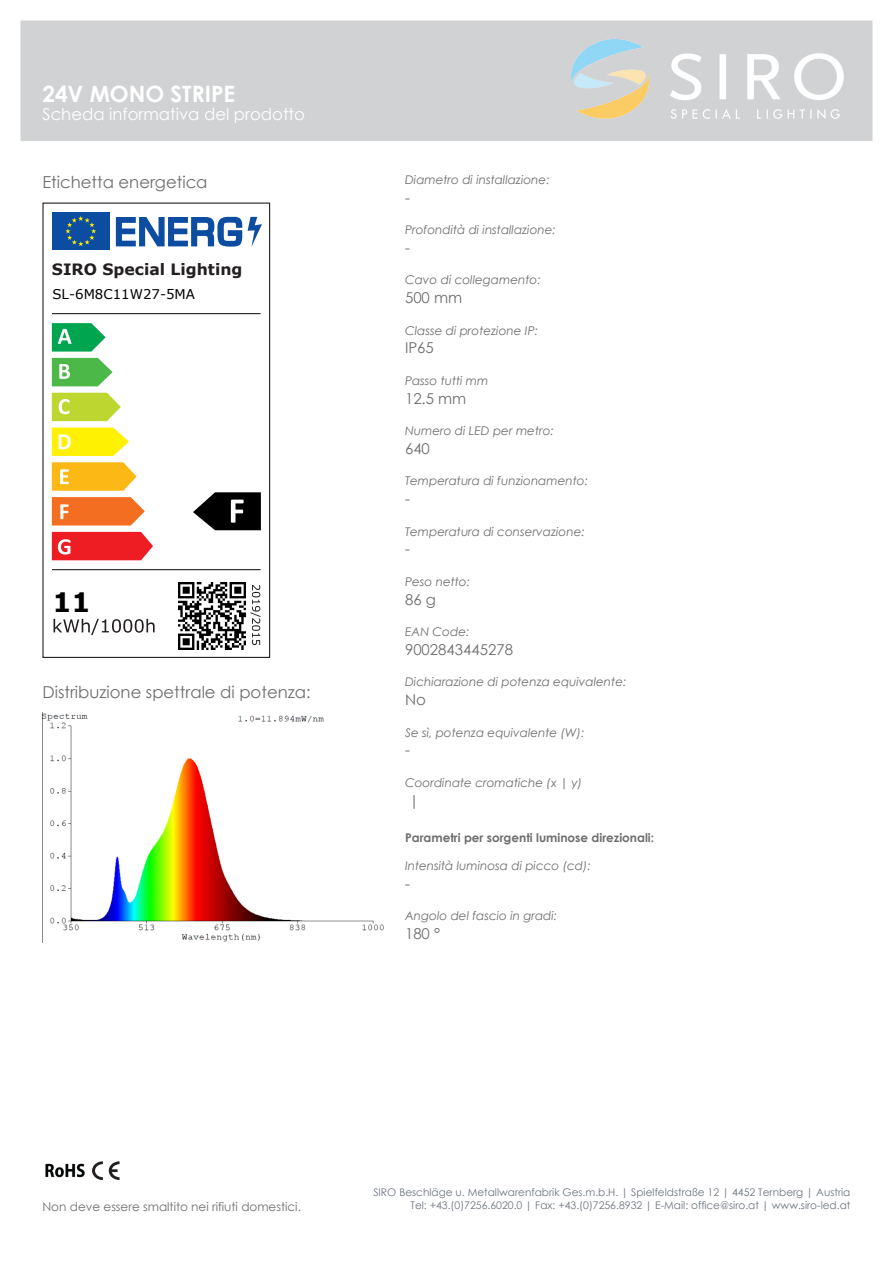
<style>
.page{position:relative;width:893px;height:1263px;background:#fff}
.page>*{position:absolute;margin:0;border:0;box-sizing:border-box;transform-origin:0 0}
.t1{font:700 26.85px "Verdana";color:#000}
.t2{font:700 22.5px "Century Gothic";color:#fff}
.t3{font:16.5px "Century Gothic";color:#6e6e6e}
.t4{font:16.5px "Century Gothic";color:#fff}
.t5{font:700 15.6px "Verdana";color:#231f20}
.t6{font:15px "Century Gothic";color:#6e6e6e}
.t7{font:13.35px "Verdana";color:#000}
.t8{font:italic 12px "Century Gothic";color:#6e6e6e}
.t9{font:12px "Century Gothic";color:#6e6e6e}
.t10{font:700 12px "Century Gothic";color:#6e6e6e}
.t11{font:10.5px/12.6px "Century Gothic";color:#6d747f;text-align:right}
.s1{font-style:inherit}
</style>
<div class="page">
<div style="left:21px;top:21px;width:851px;height:120px;background:#d1d2d4"></div>
<img style="left:571px;top:40px;width:272px;height:78px">
<img style="left:45px;top:1163px;width:40px;height:15px">
<svg style="left:92px;top:1161px;width:27px;height:19px"></svg>
<div style="left:52px;top:212px;width:58px;height:38px;background:#0d4da1"></div>
<svg style="left:65px;top:216px;width:31px;height:30px"></svg>
<svg style="left:116px;top:217px;width:126px;height:30px"></svg>
<svg style="left:248px;top:217px;width:14px;height:30px"></svg>
<svg style="left:52px;top:323px;width:54px;height:29px"></svg>
<svg style="left:52px;top:358px;width:61px;height:28px"></svg>
<svg style="left:52px;top:393px;width:69px;height:28px;background:#c7db4d"></svg>
<svg style="left:52px;top:427px;width:77px;height:29px;background:#fff32b"></svg>
<svg style="left:52px;top:462px;width:85px;height:29px;background:#fcc133"></svg>
<svg style="left:52px;top:497px;width:93px;height:28px;background:#f47d38"></svg>
<svg style="left:52px;top:532px;width:101px;height:28px;background:#ef3237"></svg>
<svg style="left:54px;top:619px;width:101px;height:16px"></svg>
<hr style="left:52px;top:313px;width:209px;height:1px;background:#231f20">
<hr style="left:52px;top:569px;width:209px;height:1px;background:#231f20">
<svg style="left:250px;top:585px;width:11px;height:60px"></svg>
<svg style="left:193px;top:492px;width:68px;height:38px"></svg>
<div style="left:42px;top:203px;width:228px;height:455px;border:1px solid #231f20"></div>
<img style="left:179px;top:582px;width:67px;height:67px">
<img style="left:42px;top:712px;width:342px;height:230px">
<h2 class="t2" style="left:42px;top:80px;width:194px">24V MONO STRIPE</h2>
<h3 class="t4" style="left:42px;top:104px;width:264px">Scheda informativa del prodotto</h3>
<h3 class="t3" style="left:42px;top:171px;width:167px">Etichetta energetica</h3>
<h3 class="t5" style="left:52px;top:259px;width:192px"><span class="s1">SIRO</span> Special Lighting</h3>
<p class="t7" style="left:52px;top:285px;width:144px">SL-6M8C11W27-5MA</p>
<h1 class="t1" style="left:52px;top:585px;width:40px">11</h1>
<h3 class="t3" style="left:42px;top:681px;width:270px">Distribuzione spettrale di potenza:</h3>
<p class="t8" style="left:405px;top:172px;width:146px">Diametro di installazione:</p>
<p class="t6" style="left:405px;top:188px;width:6px">-</p>
<p class="t8" style="left:405px;top:222px;width:152px">Profondità di installazione:</p>
<p class="t6" style="left:405px;top:238px;width:6px">-</p>
<p class="t8" style="left:405px;top:273px;width:137px">Cavo di collegamento:</p>
<p class="t6" style="left:405px;top:288px;width:59px">500 mm</p>
<p class="t8" style="left:405px;top:323px;width:135px">Classe di protezione IP:</p>
<p class="t6" style="left:405px;top:339px;width:30px">IP65</p>
<p class="t8" style="left:405px;top:373px;width:85px">Passo tutti mm</p>
<p class="t6" style="left:405px;top:389px;width:63px">12.5 mm</p>
<p class="t8" style="left:405px;top:423px;width:150px">Numero di LED per metro:</p>
<p class="t6" style="left:405px;top:439px;width:26px">640</p>
<p class="t8" style="left:405px;top:474px;width:185px">Temperatura di funzionamento:</p>
<p class="t6" style="left:405px;top:489px;width:6px">-</p>
<p class="t8" style="left:405px;top:524px;width:181px">Temperatura di conservazione:</p>
<p class="t6" style="left:405px;top:540px;width:6px">-</p>
<p class="t8" style="left:405px;top:574px;width:67px">Peso netto:</p>
<p class="t6" style="left:405px;top:590px;width:32px">86 g</p>
<p class="t8" style="left:405px;top:624px;width:66px">EAN Code:</p>
<p class="t6" style="left:405px;top:640px;width:110px">9002843445278</p>
<p class="t8" style="left:405px;top:675px;width:223px">Dichiarazione di potenza equivalente:</p>
<p class="t6" style="left:405px;top:690px;width:22px">No</p>
<p class="t8" style="left:405px;top:725px;width:181px">Se sì, potenza equivalente (W):</p>
<p class="t6" style="left:405px;top:741px;width:6px">-</p>
<p class="t8" style="left:405px;top:775px;width:179px">Coordinate cromatiche (x | y)</p>
<p class="t6" style="left:409px;top:791px;width:12px">|</p>
<p class="t10" style="left:405px;top:830px;width:251px">Parametri per sorgenti luminose direzionali:</p>
<p class="t8" style="left:405px;top:858px;width:187px">Intensità luminosa di picco (cd):</p>
<p class="t6" style="left:405px;top:874px;width:6px">-</p>
<p class="t8" style="left:405px;top:909px;width:154px">Angolo del fascio in gradi:</p>
<p class="t6" style="left:405px;top:924px;width:37px">180 °</p>
<p class="t9" style="left:42px;top:1199px;width:260px">Non deve essere smaltito nei rifiuti domestici.</p>
<p class="t11" style="left:373px;top:1186px;width:479px">SIRO Beschläge u. Metallwarenfabrik Ges.m.b.H. | Spielfeldstraße 12 | 4452 Ternberg | Austria<br>Tel: +43.(0)7256.6020.0 | Fax: +43.(0)7256.8932 | E-Mail: office@siro.at | www.siro-led.at</p>
</div>
